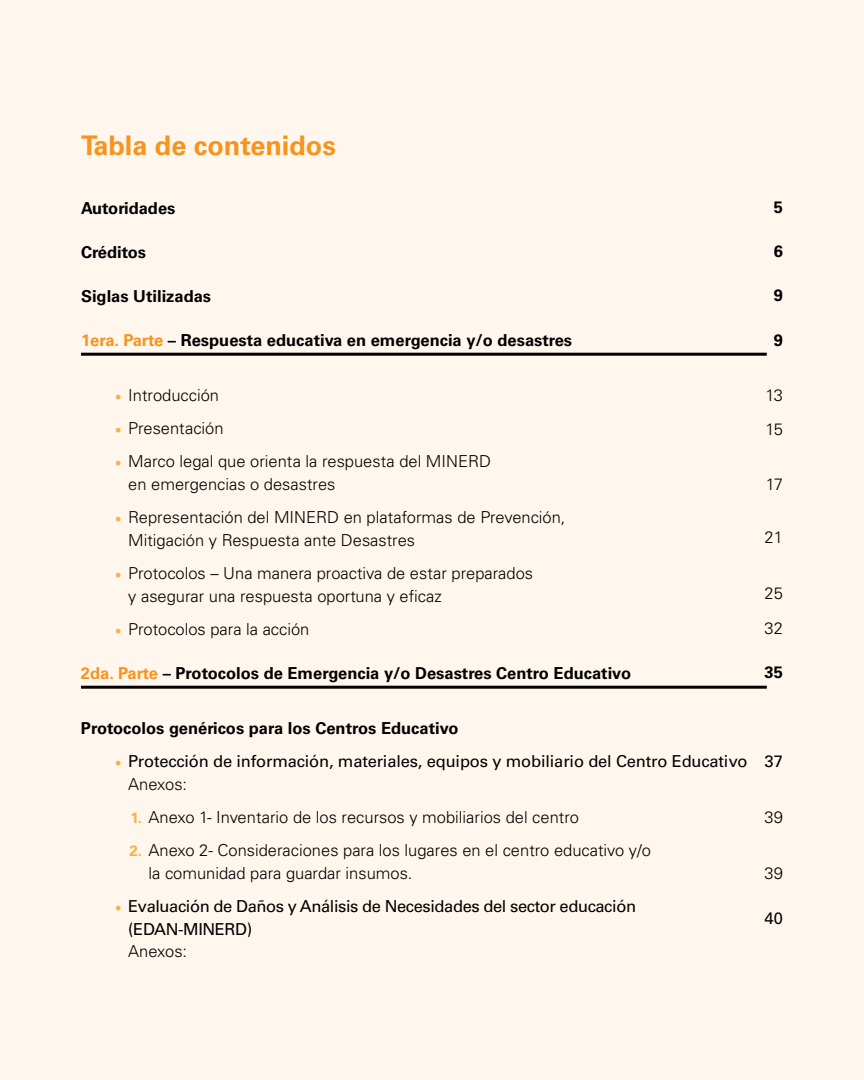
<style>
.page{position:relative;width:864px;height:1080px;background:#fff7ee}
.page>*{position:absolute;margin:0;border:0;box-sizing:border-box;transform-origin:0 0}
.t1{font:700 27px "Univers LT Std";color:#f7941e}
.t2{font:300 16.5px/22.5px "Univers LT Std";color:#000}
.t3{font:700 16.5px "Univers LT Std";color:#000}
.t4{font:16.5px/22.5px "Univers LT Std";letter-spacing:-.01em;color:#000}
.s1{color:#f7941e}
.s2{font-family:"Minion Pro";font-weight:400;font-size:18px;color:#fbb040}
.s3{font-family:"Minion Pro";font-size:18px;color:#fbb040}
.s4{font-weight:300}
.s5{font-weight:700;font-size:15px;color:#fbb040}
</style>
<div class="page">
<hr style="left:81px;top:353px;width:686px;height:3px;background:#000">
<hr style="left:81px;top:686px;width:686px;height:3px;background:#000">
<h1 class="t1" style="left:81px;top:129px;width:256px">Tabla de contenidos</h1>
<p class="t3" style="left:81px;top:198px;width:96px">Autoridades</p>
<p class="t3" style="left:81px;top:242px;width:67px">Créditos</p>
<p class="t3" style="left:81px;top:286px;width:132px">Siglas Utilizadas</p>
<p class="t3" style="left:81px;top:330px;width:493px"><span class="s1">1era. Parte</span> – Respuesta educativa en emergencia y/o desastres</p>
<p class="t2" style="left:115px;top:384px;width:106px"><span class="s2">•</span> Introducción</p>
<p class="t2" style="left:115px;top:417px;width:110px"><span class="s2">•</span> Presentación</p>
<p class="t2" style="left:128px;top:450px;width:364px;text-indent:-14px"><span class="s2">•</span> Marco legal que orienta la respuesta del MINERD en emergencias o desastres</p>
<p class="t2" style="left:128px;top:506px;width:439px;text-indent:-14px"><span class="s2">•</span> Representación del MINERD en plataformas de Prevención,<br>Mitigación y Respuesta ante Desastres</p>
<p class="t2" style="left:128px;top:562px;width:406px;text-indent:-14px"><span class="s2">•</span> Protocolos – Una manera proactiva de estar preparados y asegurar una respuesta oportuna y eficaz</p>
<p class="t2" style="left:115px;top:618px;width:196px"><span class="s2">•</span> Protocolos para la acción</p>
<p class="t3" style="left:81px;top:663px;width:552px"><span class="s1">2da. Parte</span> – Protocolos de Emergencia y/o Desastres Centro Educativo</p>
<p class="t3" style="left:81px;top:718px;width:379px">Protocolos genéricos para los Centros Educativo</p>
<p class="t4" style="left:128px;top:750px;width:621px;text-indent:-14px"><span class="s3">•</span> Protección de información, materiales, equipos y mobiliario del Centro Educativo<br><span class="s4">Anexos:</span></p>
<p class="t2" style="left:130px;top:806px;width:450px"><span class="s5">1.</span> Anexo 1- Inventario de los recursos y mobiliarios del centro</p>
<p class="t2" style="left:148px;top:839px;width:504px;text-indent:-19px"><span class="s5">2.</span> Anexo 2- Consideraciones para los lugares en el centro educativo y/o la comunidad para guardar insumos.</p>
<p class="t4" style="left:128px;top:895px;width:509px;text-indent:-14px"><span class="s3">•</span> Evaluación de Daños y Análisis de Necesidades del sector educación (EDAN-MINERD)</p>
<p class="t2" style="left:128px;top:940px;width:60px">Anexos:</p>
<p class="t3" style="left:774px;top:198px;width:11px">5</p>
<p class="t3" style="left:774px;top:242px;width:11px">6</p>
<p class="t3" style="left:774px;top:286px;width:11px">9</p>
<p class="t3" style="left:774px;top:330px;width:11px">9</p>
<p class="t2" style="left:765px;top:379px;width:19px;line-height:33.3px">13<br>15</p>
<p class="t2" style="left:766px;top:473px;width:19px">17</p>
<p class="t2" style="left:765px;top:526px;width:20px">21</p>
<p class="t2" style="left:765px;top:576px;width:20px;line-height:34.8px">25<br>32</p>
<p class="t3" style="left:765px;top:663px;width:20px">35</p>
<p class="t4" style="left:765px;top:750px;width:20px">37</p>
<p class="t2" style="left:765px;top:806px;width:20px">39</p>
<p class="t2" style="left:765px;top:862px;width:20px">39</p>
<p class="t4" style="left:765px;top:907px;width:20px">40</p>
</div>
